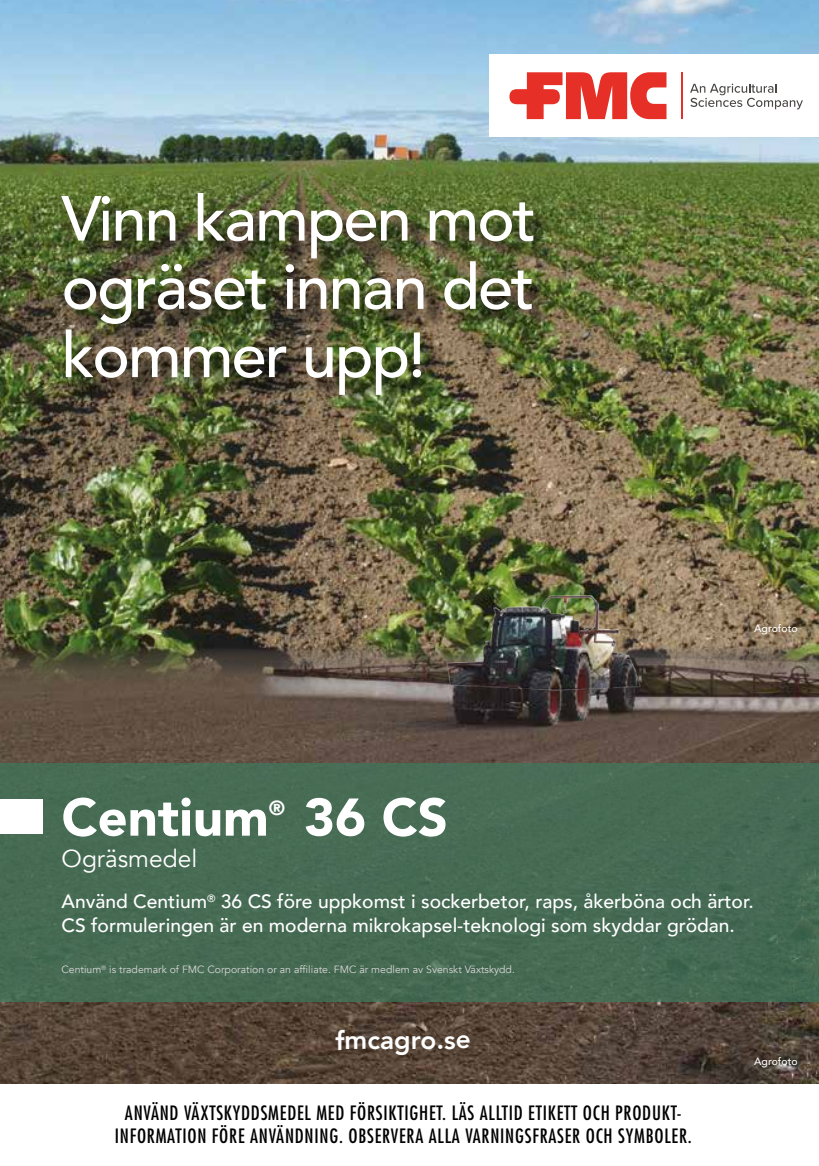
<style>
.page{position:relative;width:819px;height:1166px;background:#fff}
.page>*{position:absolute;margin:0;border:0;box-sizing:border-box;transform-origin:0 0}
.t1{font:500 63px/68.2px "Avenir";letter-spacing:-.03em;color:#fff;text-align:justify}
.t2{font:900 52.5px "Avenir";color:#fff}
.t3{font:800 26.25px "Avenir";color:#fff}
.t4{font:24.5px "Avenir";color:#fff}
.t5{font:900 20.47px "Avenir";color:#fff}
.t6{font:condensed 19.25px/22.8px "Futura Std";letter-spacing:.04em;color:#000;text-align:center}
.t7{font:500 19.25px/24.5px "Avenir";color:#fff}
.t8{font:10.5px "Avenir";color:#dad7d8}
.t9{font:500 10.5px "Avenir";color:#fff}
</style>
<div class="page">
<img style="left:0;top:693px;width:818px;height:390px">
<img style="left:0;top:0;width:818px;height:693px">
<img style="left:429px;top:569px;width:319px;height:170px">
<div style="left:65px;top:196px;width:489px;height:220px;background:#000;opacity:.75"></div>
<div style="left:0;top:763px;width:818px;height:238px;background:#476b54"></div>
<div style="left:0;top:799px;width:42px;height:34px;background:#fff"></div>
<div style="left:489px;top:54px;width:329px;height:83px;background:#fff"></div>
<svg style="left:509px;top:72px;width:157px;height:47px"></svg>
<hr style="left:681px;top:72px;width:1px;height:47px;background:#e63027">
<svg style="left:690px;top:84px;width:112px;height:25px"></svg>
<h1 class="t1" style="left:62px;top:181px;width:476px">Vinn kampen mot ogräset innan det kommer upp!</h1>
<h2 class="t2" style="left:62px;top:772px;width:209px">Centium</h2>
<p class="t5" style="left:269px;top:790px;width:18px">®</p>
<h2 class="t2" style="left:304px;top:772px;width:145px">36 CS</h2>
<p class="t4" style="left:62px;top:844px;width:137px">Ogräsmedel</p>
<p class="t9" style="left:754px;top:619px;width:45px">Agrofoto</p>
<p class="t7" style="left:62px;top:887px;width:693px">Använd Centium<sup>®</sup> 36 CS före uppkomst i sockerbetor, raps, åkerböna och ärtor.<br>CS formuleringen är en moderna mikrokapsel-teknologi som skyddar grödan.</p>
<p class="t8" style="left:62px;top:963px;width:455px">Centium<sup>®</sup> is trademark of FMC Corporation or an affiliate. FMC är medlem av Svenskt Växtskydd.</p>
<h3 class="t3" style="left:335px;top:1020px;width:137px;rotate:-1deg">fmcagro.se</h3>
<p class="t6" style="left:115px;top:1101px;width:578px">ANVÄND VÄXTSKYDDSMEDEL MED FÖRSIKTIGHET. LÄS ALLTID ETIKETT OCH PRODUKT-<br>INFORMATION FÖRE ANVÄNDNING. OBSERVERA ALLA VARNINGSFRASER OCH SYMBOLER.</p>
<p class="t9" style="left:754px;top:1052px;width:45px">Agrofoto</p>
</div>
